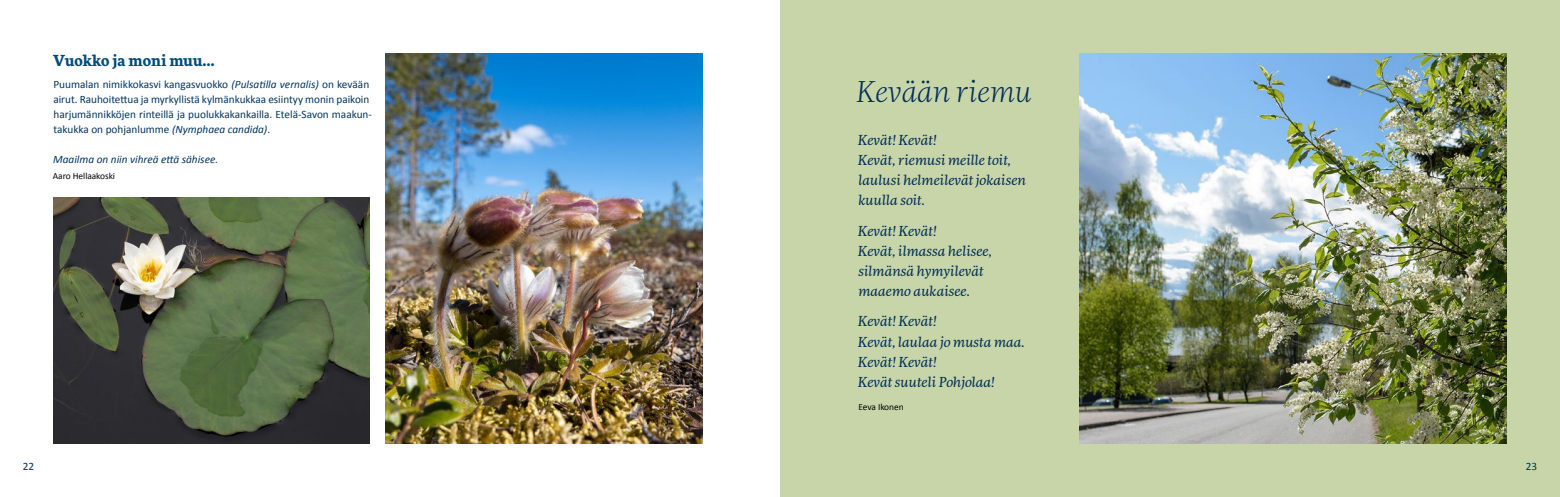
<style>
.page{position:relative;width:1560px;height:497px;background:#fff}
.page>*{position:absolute;margin:0;border:0;box-sizing:border-box;transform-origin:0 0}
.t1{font:italic 300 28.75px "More Pro";letter-spacing:.005em;color:#022e59}
.t2{font:700 15px "More Pro";letter-spacing:.005em;color:#004c79}
.t3{font:italic 13.75px/20px "More Pro";color:#022e59}
.t4{font:11.25px/15px "Calibri";color:#003462}
.t5{font:italic 11.25px "Calibri";color:#003462}
.t6{font:9.38px "Calibri";letter-spacing:-.005em;color:#000}
.s1{font-style:italic}
</style>
<div class="page">
<div style="left:780px;top:0;width:779px;height:496px;background:#c7d5a8"></div>
<img style="left:385px;top:54px;width:317px;height:389px">
<img style="left:53px;top:197px;width:316px;height:246px">
<img style="left:1079px;top:53px;width:427px;height:390px">
<h2 class="t2" style="left:53px;top:49px;width:163px">Vuokko ja moni muu…</h2>
<p class="t4" style="left:53px;top:76px;width:320px">Puumalan nimikkokasvi kangasvuokko <span class="s1">(Pulsatilla vernalis)</span> on kevään airut. Rauhoitettua ja myrkyllistä kylmänkukkaa esiintyy monin paikoin harjumännikköjen rinteillä ja puolukkakankailla. Etelä-Savon maakun&shy;takukka on pohjanlumme <span class="s1">(Nymphaea candida)</span>.</p>
<p class="t5" style="left:53px;top:151px;width:166px">Maailma on niin vihreä että sähisee.</p>
<p class="t6" style="left:53px;top:169px;width:64px">Aaro Hellaakoski</p>
<h1 class="t1" style="left:856px;top:73px;width:177px">Kevään riemu</h1>
<p class="t3" style="left:857px;top:129px;width:170px">Kevät! Kevät!<br>Kevät, riemusi meille toit, laulusi helmeilevät jokaisen kuulla soit.</p>
<p class="t3" style="left:857px;top:220px;width:136px">Kevät! Kevät!<br>Kevät, ilmassa helisee, silmänsä hymyilevät maaemo aukaisee.</p>
<p class="t3" style="left:857px;top:310px;width:168px">Kevät! Kevät!<br>Kevät, laulaa jo musta maa.<br>Kevät! Kevät!<br>Kevät suuteli Pohjolaa!</p>
<p class="t6" style="left:858px;top:399px;width:47px">Eeva Ikonen</p>
<p class="t4" style="left:23px;top:458px;width:13px">22</p>
<p class="t4" style="left:1525px;top:458px;width:13px">23</p>
</div>
